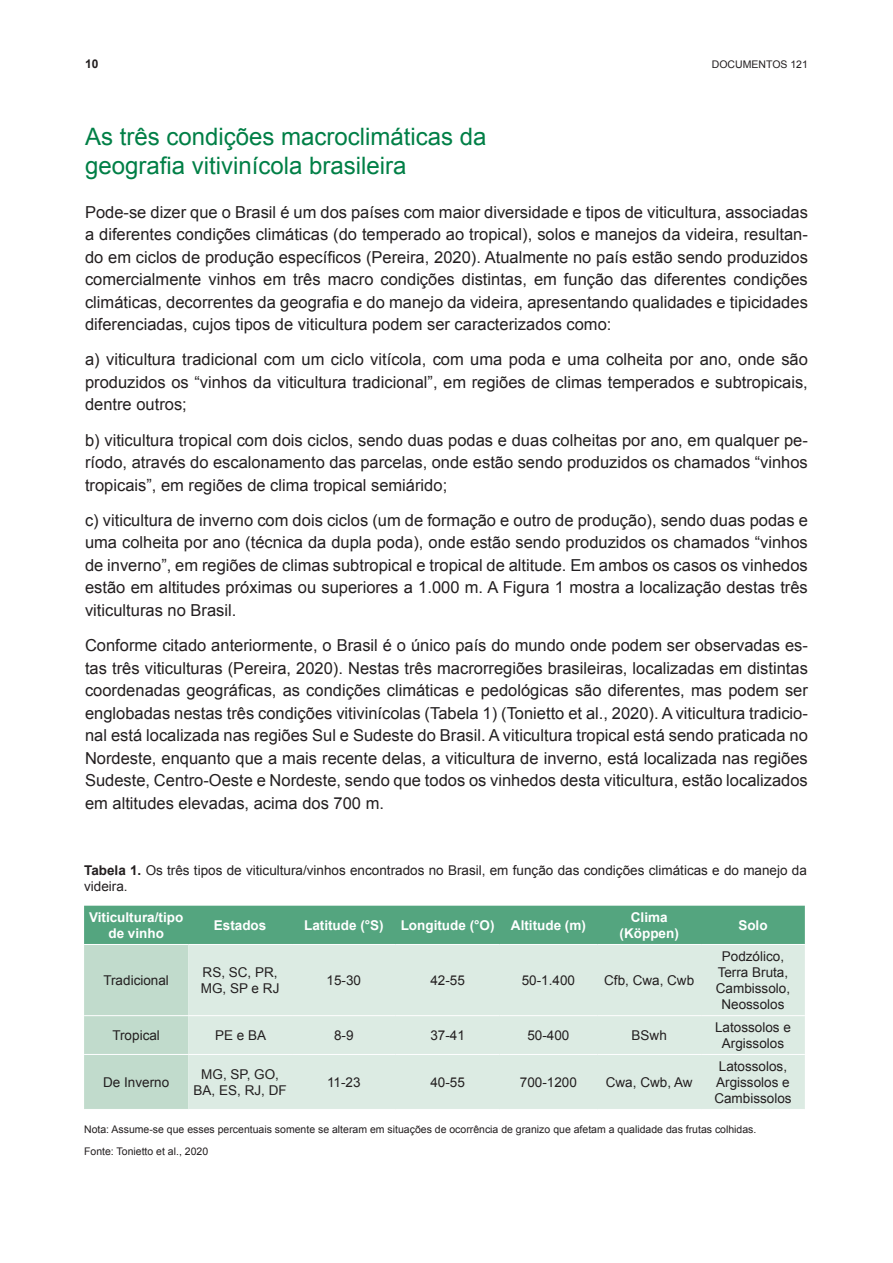
<style>
.page{position:relative;width:893px;height:1263px;background:#fff}
.page>*{position:absolute;margin:0;border:0;box-sizing:border-box;transform-origin:0 0}
.TITULO_1{font:24px/28.8px "Arial";color:#007f46}
.MIOLO{font:16.5px/22.5px "Arial";color:#231f20;text-align:justify}
.TABELA_MIOLO{font:13.5px/16.2px "Arial";color:#231f20;text-align:center}
.TABELA_TITULO{font:13.5px/16.2px "Arial";color:#231f20}
.TABELA_CABECA{font:700 13.5px/16.2px "Arial";color:#fff;text-align:center}
.t1{font:700 12px "Arial";color:#231f20}
.TABELA_FONTE{font:10.5px "Arial";color:#231f20}
.s1{font-weight:700}
</style>
<div class="page">
<svg style="left:84px;top:906px;width:721px;height:203px;background:#7db99c"></svg>
<div style="left:188px;top:944px;width:617px;height:165px;background:#dcebe3"></div>
<hr style="left:84px;top:944px;width:104px;height:1px;background:#fff">
<hr style="left:188px;top:944px;width:104px;height:1px;background:#fff">
<hr style="left:292px;top:944px;width:104px;height:1px;background:#fff">
<hr style="left:396px;top:944px;width:103px;height:1px;background:#fff">
<hr style="left:500px;top:944px;width:97px;height:1px;background:#fff">
<hr style="left:597px;top:944px;width:104px;height:1px;background:#fff">
<hr style="left:701px;top:944px;width:104px;height:1px;background:#fff">
<hr style="left:84px;top:1015px;width:104px;height:1px;background:#fff">
<hr style="left:188px;top:1015px;width:104px;height:1px;background:#fff">
<hr style="left:292px;top:1015px;width:104px;height:1px;background:#fff">
<hr style="left:396px;top:1015px;width:103px;height:1px;background:#fff">
<hr style="left:500px;top:1015px;width:97px;height:1px;background:#fff">
<hr style="left:597px;top:1015px;width:104px;height:1px;background:#fff">
<hr style="left:701px;top:1015px;width:104px;height:1px;background:#fff">
<hr style="left:188px;top:1054px;width:104px;height:1px;background:#fff">
<hr style="left:292px;top:1054px;width:104px;height:1px;background:#fff">
<hr style="left:396px;top:1054px;width:103px;height:1px;background:#fff">
<hr style="left:500px;top:1054px;width:97px;height:1px;background:#fff">
<hr style="left:597px;top:1054px;width:104px;height:1px;background:#fff">
<hr style="left:701px;top:1054px;width:104px;height:1px;background:#fff">
<hr style="left:84px;top:1054px;width:104px;height:1px;background:#fff">
<p class="t1" style="left:85px;top:56px;width:15px">10</p>
<p class="TABELA_FONTE" style="left:712px;top:58px;width:98px">DOCUMENTOS 121</p>
<p class="TITULO_1" style="left:85px;top:122px;width:403px">As três condições macroclimáticas da geografia vitivinícola brasileira</p>
<p class="MIOLO" style="left:85px;top:201px;width:724px">Pode-se dizer que o Brasil é um dos países com maior diversidade e tipos de viticultura, associadas a diferentes condições climáticas (do temperado ao tropical), solos e manejos da videira, resultan&shy;do em ciclos de produção específicos (Pereira, 2020). Atualmente no país estão sendo produzidos comercialmente vinhos em três macro condições distintas, em função das diferentes condições climáticas, decorrentes da geografia e do manejo da videira, apresentando qualidades e tipicidades diferenciadas, cujos tipos de viticultura podem ser caracterizados como:</p>
<p class="MIOLO" style="left:85px;top:348px;width:724px">a) viticultura tradicional com um ciclo vitícola, com uma poda e uma colheita por ano, onde são produzidos os “vinhos da viticultura tradicional”, em regiões de climas temperados e subtropicais, dentre outros;</p>
<p class="MIOLO" style="left:85px;top:429px;width:724px">b) viticultura tropical com dois ciclos, sendo duas podas e duas colheitas por ano, em qualquer pe&shy;ríodo, através do escalonamento das parcelas, onde estão sendo produzidos os chamados “vinhos tropicais”, em regiões de clima tropical semiárido;</p>
<p class="MIOLO" style="left:85px;top:509px;width:724px">c) viticultura de inverno com dois ciclos (um de formação e outro de produção), sendo duas podas e uma colheita por ano (técnica da dupla poda), onde estão sendo produzidos os chamados “vinhos de inverno”, em regiões de climas subtropical e tropical de altitude. Em ambos os casos os vinhedos estão em altitudes próximas ou superiores a 1.000 m. A Figura 1 mostra a localização destas três viticulturas no Brasil.</p>
<p class="MIOLO" style="left:85px;top:634px;width:724px">Conforme citado anteriormente, o Brasil é o único país do mundo onde podem ser observadas es&shy;tas três viticulturas (Pereira, 2020). Nestas três macrorregiões brasileiras, localizadas em distintas coordenadas geográficas, as condições climáticas e pedológicas são diferentes, mas podem ser englobadas nestas três condições vitivinícolas (Tabela 1) (Tonietto et al., 2020). A viticultura tradicio&shy;nal está localizada nas regiões Sul e Sudeste do Brasil. A viticultura tropical está sendo praticada no Nordeste, enquanto que a mais recente delas, a viticultura de inverno, está localizada nas regiões Sudeste, Centro-Oeste e Nordeste, sendo que todos os vinhedos desta viticultura, estão localizados em altitudes elevadas, acima dos 700 m.</p>
<p class="TABELA_TITULO" style="left:84px;top:862px;width:724px"><span class="s1">Tabela 1.</span> Os três tipos de viticultura/vinhos encontrados no Brasil, em função das condições climáticas e do manejo da videira.</p>
<p class="TABELA_CABECA" style="left:89px;top:909px;width:96px">Viticultura/tipo de vinho</p>
<p class="TABELA_CABECA" style="left:214px;top:917px;width:54px">Estados</p>
<p class="TABELA_CABECA" style="left:304px;top:917px;width:81px">Latitude (°S)</p>
<p class="TABELA_CABECA" style="left:401px;top:917px;width:95px">Longitude (°O)</p>
<p class="TABELA_CABECA" style="left:511px;top:917px;width:76px">Altitude (m)</p>
<p class="TABELA_CABECA" style="left:620px;top:909px;width:61px">Clima (Köppen)</p>
<p class="TABELA_CABECA" style="left:738px;top:917px;width:31px">Solo</p>
<p class="TABELA_MIOLO" style="left:103px;top:972px;width:67px">Tradicional</p>
<p class="TABELA_MIOLO" style="left:201px;top:964px;width:80px;text-align:left">RS, SC, PR,<br>MG, SP e RJ</p>
<p class="TABELA_MIOLO" style="left:327px;top:972px;width:36px">15-30</p>
<p class="TABELA_MIOLO" style="left:430px;top:972px;width:36px">42-55</p>
<p class="TABELA_MIOLO" style="left:522px;top:972px;width:55px">50-1.400</p>
<p class="TABELA_MIOLO" style="left:604px;top:972px;width:92px">Cfb, Cwa, Cwb</p>
<p class="TABELA_MIOLO" style="left:716px;top:948px;width:76px">Podzólico,<br>Terra Bruta,<br>Cambissolo,<br>Neossolos</p>
<p class="TABELA_MIOLO" style="left:112px;top:1027px;width:49px">Tropical</p>
<p class="TABELA_MIOLO" style="left:215px;top:1027px;width:53px">PE e BA</p>
<p class="TABELA_MIOLO" style="left:334px;top:1027px;width:21px">8-9</p>
<p class="TABELA_MIOLO" style="left:430px;top:1027px;width:36px">37-41</p>
<p class="TABELA_MIOLO" style="left:527px;top:1027px;width:44px">50-400</p>
<p class="TABELA_MIOLO" style="left:632px;top:1027px;width:37px">BSwh</p>
<p class="TABELA_MIOLO" style="left:715px;top:1019px;width:77px">Latossolos e<br>Argissolos</p>
<p class="TABELA_MIOLO" style="left:103px;top:1074px;width:68px">De Inverno</p>
<p class="TABELA_MIOLO" style="left:194px;top:1066px;width:95px">MG, SP, GO,<br>BA, ES, RJ, DF</p>
<p class="TABELA_MIOLO" style="left:327px;top:1074px;width:35px">11-23</p>
<p class="TABELA_MIOLO" style="left:430px;top:1074px;width:36px">40-55</p>
<p class="TABELA_MIOLO" style="left:520px;top:1074px;width:59px">700-1200</p>
<p class="TABELA_MIOLO" style="left:606px;top:1074px;width:88px">Cwa, Cwb, Aw</p>
<p class="TABELA_MIOLO" style="left:714px;top:1058px;width:79px">Latossolos,<br>Argissolos e<br>Cambissolos</p>
<p class="TABELA_FONTE" style="left:84px;top:1123px;width:674px">Nota: Assume-se que esses percentuais somente se alteram em situações de ocorrência de granizo que afetam a qualidade das frutas colhidas.</p>
<p class="TABELA_FONTE" style="left:84px;top:1144px;width:126px">Fonte: Tonietto et al., 2020</p>
</div>
